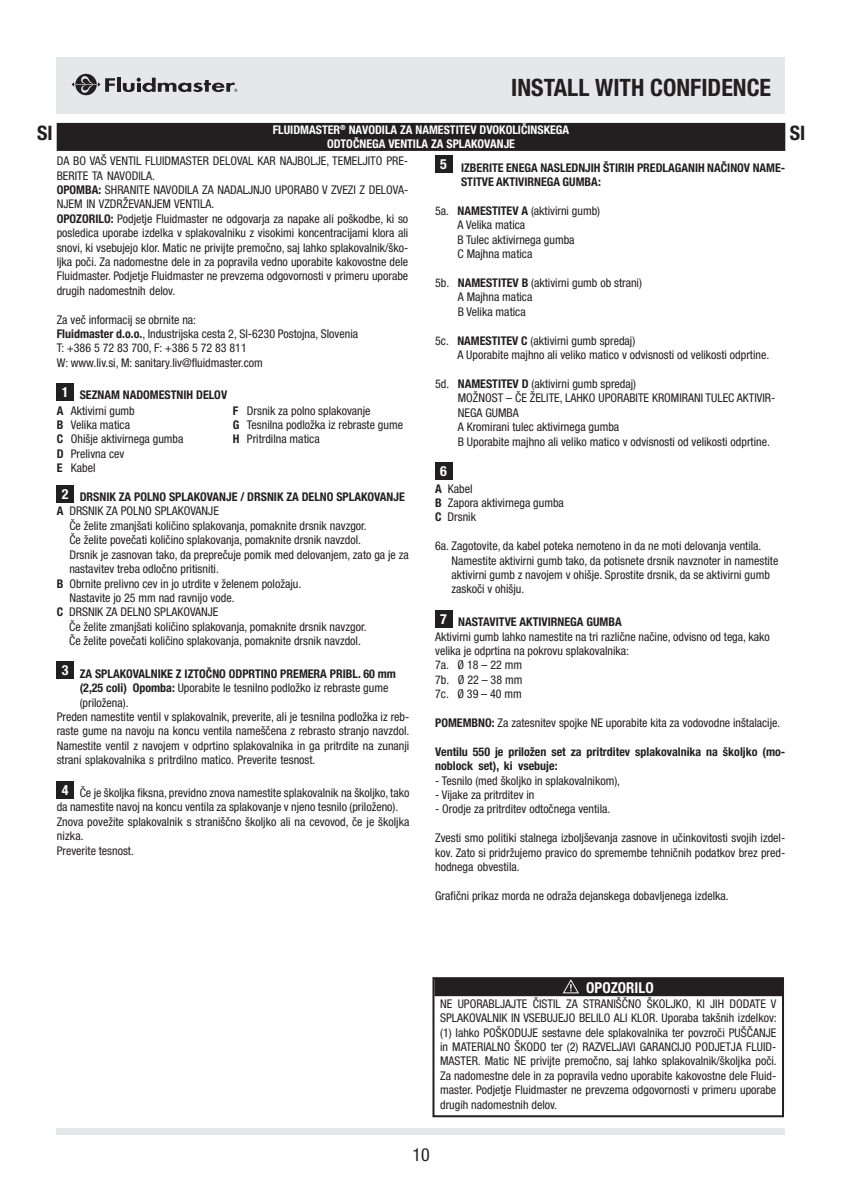
<style>
.page{position:relative;width:842px;height:1191px;background:#fff}
.page>*{position:absolute;margin:0;border:0;box-sizing:border-box;transform-origin:0 0}
.t1{font:700 condensed 24px "Helvetica Neue LT Pro";color:#231f20}
.t2{font:700 condensed 20px "Helvetica Neue LT Pro";color:#231f20}
.t3{font:condensed 18px "Helvetica Neue LT Pro";color:#231f20}
.t4{font:700 condensed 15px "Helvetica Neue LT Pro";color:#fff}
.t5{font:700 condensed 14px "Helvetica Neue LT Pro";color:#fff}
.t6{font:condensed 12px/14.4px "Helvetica Neue LT Pro";color:#231f20}
.t7{font:700 condensed 12px/14.4px "Helvetica Neue LT Pro";color:#231f20}
.t8{font:700 condensed 12px/14.4px "Helvetica Neue LT Pro";color:#fff;text-align:center}
.s1{font-weight:700}
</style>
<div class="page">
<div style="left:57px;top:57px;width:728px;height:56px;background:#e6e7e9"></div>
<hr style="left:117px;top:78px;width:4px;height:14px;background:#231f20">
<svg style="left:123px;top:78px;width:114px;height:14px"></svg>
<svg style="left:72px;top:74px;width:43px;height:21px"></svg>
<div style="left:57px;top:1128px;width:728px;height:6px;background:#e6e7e9"></div>
<div style="left:57px;top:123px;width:728px;height:28px;background:#231f20"></div>
<div style="left:57px;top:485px;width:17px;height:17px;background:#231f20"></div>
<div style="left:57px;top:662px;width:17px;height:17px;background:#231f20"></div>
<div style="left:57px;top:781px;width:17px;height:17px;background:#231f20"></div>
<div style="left:435px;top:156px;width:17px;height:17px;background:#231f20"></div>
<div style="left:435px;top:462px;width:17px;height:17px;background:#231f20"></div>
<div style="left:435px;top:610px;width:17px;height:17px;background:#231f20"></div>
<div style="left:57px;top:383px;width:17px;height:17px;background:#231f20"></div>
<div style="left:434px;top:978px;width:348px;height:18px;background:#231f20"></div>
<svg style="left:563px;top:980px;width:16px;height:13px"></svg>
<div style="left:432px;top:977px;width:352px;height:140px;border:2px solid #231f20"></div>
<h1 class="t1" style="left:511px;top:73px;width:261px">INSTALL WITH CONFIDENCE</h1>
<p class="t8" style="left:273px;top:122px;width:298px">FLUIDMASTER<sup>®</sup> NAVODILA ZA NAMESTITEV DVOKOLIČINSKEGA<br>ODTOČNEGA VENTILA ZA SPLAKOVANJE</p>
<h2 class="t2" style="left:37px;top:120px;width:17px">SI</h2>
<h2 class="t2" style="left:790px;top:120px;width:17px">SI</h2>
<p class="t6" style="left:57px;top:154px;width:353px">DA BO VAŠ VENTIL FLUIDMASTER DELOVAL KAR NAJBOLJE, TEMELJITO PRE-BERITE TA NAVODILA.<br><span class="s1">OPOMBA:</span> SHRANITE NAVODILA ZA NADALJNJO UPORABO V ZVEZI Z DELOVA-NJEM IN VZDRŽEVANJEM VENTILA.<br><span class="s1">OPOZORILO:</span> Podjetje Fluidmaster ne odgovarja za napake ali poškodbe, ki so posledica uporabe izdelka v splakovalniku z visokimi koncentracijami klora ali snovi, ki vsebujejo klor. Matic ne privijte premočno, saj lahko splakovalnik/ško&shy;ljka poči. Za nadomestne dele in za popravila vedno uporabite kakovostne dele Fluidmaster. Podjetje Fluidmaster ne prevzema odgovornosti v primeru uporabe drugih nadomestnih delov.</p>
<p class="t6" style="left:57px;top:312px;width:303px">Za več informacij se obrnite na:<br><span class="s1">Fluidmaster d.o.o.</span>, Industrijska cesta 2, SI-6230 Postojna, Slovenia T: +386 5 72 83 700, F: +386 5 72 83 811<br>W: www.liv.si, M: sanitary.liv@fluidmaster.com</p>
<p class="t7" style="left:62px;top:388px;width:167px"><sup>1</sup> SEZNAM NADOMESTNIH DELOV</p>
<p class="t6" style="left:57px;top:403px;width:128px"><span class="s1">A</span> Aktivirni gumb<br><span class="s1">B</span> Velika matica<br><span class="s1">C</span> Ohišje aktivirnega gumba<br><span class="s1">D</span> Prelivna cev<br><span class="s1">E</span> Kabel</p>
<p class="t6" style="left:233px;top:403px;width:172px"><span class="s1">F</span> Drsnik za polno splakovanje<br><span class="s1">G</span> Tesnilna podložka iz rebraste gume<br><span class="s1">H</span> Pritrdilna matica</p>
<p class="t7" style="left:62px;top:489px;width:344px"><sup>2</sup> DRSNIK ZA POLNO SPLAKOVANJE / DRSNIK ZA DELNO SPLAKOVANJE</p>
<p class="t6" style="left:57px;top:504px;width:164px"><span class="s1">A</span> DRSNIK ZA POLNO SPLAKOVANJE</p>
<p class="t6" style="left:69px;top:518px;width:299px">Če želite zmanjšati količino splakovanja, pomaknite drsnik navzgor.</p>
<p class="t6" style="left:69px;top:533px;width:293px">Če želite povečati količino splakovanja, pomaknite drsnik navzdol.</p>
<p class="t6" style="left:69px;top:547px;width:341px">Drsnik je zasnovan tako, da preprečuje pomik med delovanjem, zato ga je za</p>
<p class="t6" style="left:69px;top:561px;width:151px">nastavitev treba odločno pritisniti.</p>
<p class="t6" style="left:57px;top:576px;width:246px"><span class="s1">B</span> Obrnite prelivno cev in jo utrdite v želenem položaju.</p>
<p class="t6" style="left:69px;top:590px;width:167px">Nastavite jo 25 mm nad ravnijo vode.</p>
<p class="t6" style="left:57px;top:605px;width:163px"><span class="s1">C</span> DRSNIK ZA DELNO SPLAKOVANJE</p>
<p class="t6" style="left:69px;top:619px;width:299px">Če želite zmanjšati količino splakovanja, pomaknite drsnik navzgor.</p>
<p class="t6" style="left:69px;top:633px;width:293px">Če želite povečati količino splakovanja, pomaknite drsnik navzdol.</p>
<p class="t7" style="left:62px;top:666px;width:336px"><sup>3</sup> ZA SPLAKOVALNIKE Z IZTOČNO ODPRTINO PREMERA PRIBL. 60 mm</p>
<p class="t6" style="left:80px;top:680px;width:310px"><span class="s1">(2,25 coli) Opomba:</span> Uporabite le tesnilno podložko iz rebraste gume</p>
<p class="t6" style="left:80px;top:695px;width:50px">(priložena).</p>
<p class="t6" style="left:57px;top:709px;width:354px">Preden namestite ventil v splakovalnik, preverite, ali je tesnilna podložka iz reb-</p>
<p class="t6" style="left:57px;top:724px;width:354px">raste gume na navoju na koncu ventila nameščena z rebrasto stranjo navzdol.</p>
<p class="t6" style="left:57px;top:738px;width:354px">Namestite ventil z navojem v odprtino splakovalnika in ga pritrdite na zunanji</p>
<p class="t6" style="left:57px;top:752px;width:260px">strani splakovalnika s pritrdilno matico. Preverite tesnost.</p>
<p class="t6" style="left:57px;top:785px;width:354px;text-indent:5px"><sup>4</sup> Če je školjka fiksna, previdno znova namestite splakovalnik na školjko, tako da namestite navoj na koncu ventila za splakovanje v njeno tesnilo (priloženo).<br>Znova povežite splakovalnik s straniščno školjko ali na cevovod, če je školjka nizka.<br>Preverite tesnost.</p>
<p class="t7" style="left:461px;top:160px;width:326px;text-indent:-21px"><sup>5</sup> IZBERITE ENEGA NASLEDNJIH ŠTIRIH PREDLAGANIH NAČINOV NAME-<br>STITVE AKTIVIRNEGA GUMBA:</p>
<p class="t6" style="left:458px;top:203px;width:144px;text-indent:-22px">5a. <span class="s1">NAMESTITEV A</span> (aktivirni gumb)<br>A Velika matica<br>B Tulec aktivirnega gumba<br>C Majhna matica</p>
<p class="t6" style="left:458px;top:275px;width:186px;text-indent:-23px">5b. <span class="s1">NAMESTITEV B</span> (aktivirni gumb ob strani)<br>A Majhna matica<br>B Velika matica</p>
<p class="t6" style="left:457px;top:333px;width:313px;text-indent:-22px">5c. <span class="s1">NAMESTITEV C</span> (aktivirni gumb spredaj)<br>A Uporabite majhno ali veliko matico v odvisnosti od velikosti odprtine.</p>
<p class="t6" style="left:458px;top:376px;width:319px;text-indent:-23px">5d. <span class="s1">NAMESTITEV D</span> (aktivirni gumb spredaj)<br>MOŽNOST – ČE ŽELITE, LAHKO UPORABITE KROMIRANI TULEC AKTIVIR-NEGA GUMBA<br>A Kromirani tulec aktivirnega gumba<br>B Uporabite majhno ali veliko matico v odvisnosti od velikosti odprtine.</p>
<p class="t5" style="left:440px;top:462px;width:8px">6</p>
<p class="t6" style="left:435px;top:481px;width:130px"><span class="s1">A</span> Kabel<br><span class="s1">B</span> Zapora aktivirnega gumba<br><span class="s1">C</span> Drsnik</p>
<p class="t6" style="left:452px;top:539px;width:328px;text-indent:-16px">6a. Zagotovite, da kabel poteka nemoteno in da ne moti delovanja ventila.<br>Namestite aktivirni gumb tako, da potisnete drsnik navznoter in namestite aktivirni gumb z navojem v ohišje. Sprostite drsnik, da se aktivirni gumb zaskoči v ohišju.</p>
<p class="t6" style="left:435px;top:614px;width:336px;text-indent:5px"><sup>7</sup> <span class="s1">NASTAVITVE AKTIVIRNEGA GUMBA<br></span>Aktivirni gumb lahko namestite na tri različne načine, odvisno od tega, kako velika je odprtina na pokrovu splakovalnika:<br>7a. Ø 18 – 22 mm<br>7b. Ø 22 – 38 mm<br>7c. Ø 39 – 40 mm</p>
<p class="t6" style="left:435px;top:715px;width:347px"><span class="s1">POMEMBNO:</span> Za zatesnitev spojke NE uporabite kita za vodovodne inštalacije.</p>
<p class="t7" style="left:435px;top:744px;width:352px">Ventilu 550 je priložen set za pritrditev splakovalnika na školjko (mo&shy;noblock set), ki vsebuje:</p>
<p class="t6" style="left:435px;top:773px;width:186px">- Tesnilo (med školjko in splakovalnikom),</p>
<p class="t6" style="left:435px;top:787px;width:101px">- Vijake za pritrditev in</p>
<p class="t6" style="left:435px;top:802px;width:177px">- Orodje za pritrditev odtočnega ventila.</p>
<p class="t6" style="left:435px;top:830px;width:352px;text-align:justify">Zvesti smo politiki stalnega izboljševanja zasnove in učinkovitosti svojih izdel&shy;kov. Zato si pridržujemo pravico do spremembe tehničnih podatkov brez pred&shy;hodnega obvestila.</p>
<p class="t6" style="left:435px;top:888px;width:295px">Grafični prikaz morda ne odraža dejanskega dobavljenega izdelka.</p>
<p class="t4" style="left:586px;top:979px;width:69px">OPOZORILO</p>
<p class="t6" style="left:440px;top:996px;width:338px;text-align:justify">NE UPORABLJAJTE ČISTIL ZA STRANIŠČNO ŠKOLJKO, KI JIH DODATE V SPLAKOVALNIK IN VSEBUJEJO BELILO ALI KLOR. Uporaba takšnih izdelkov: (1) lahko POŠKODUJE sestavne dele splakovalnika ter povzroči PUŠČANJE in MATERIALNO ŠKODO ter (2) RAZVELJAVI GARANCIJO PODJETJA FLUID-MASTER. Matic NE privijte premočno, saj lahko splakovalnik/školjka poči.<br>Za nadomestne dele in za popravila vedno uporabite kakovostne dele Fluid&shy;master. Podjetje Fluidmaster ne prevzema odgovornosti v primeru uporabe drugih nadomestnih delov.</p>
<h3 class="t3" style="left:412px;top:1144px;width:19px">10</h3>
</div>
